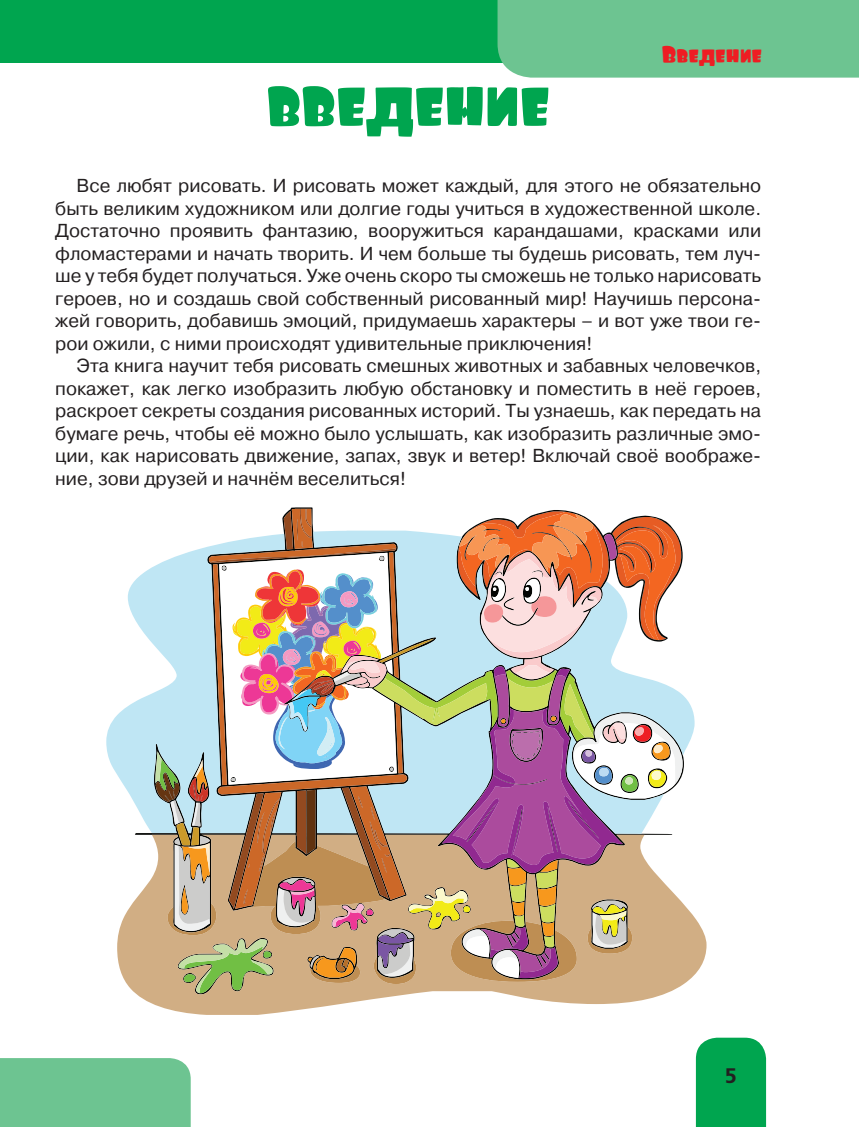
<style>
.page{position:relative;width:859px;height:1127px;background:#fff}
.page>*{position:absolute;margin:0;border:0;box-sizing:border-box;transform-origin:0 0}
.t1{font:55.5px "Foo";color:#00a54f}
.t2{font:23.25px "Foo";color:#ee1d23}
.t3{font:700 21px "Free Set C";color:#231f20}
.t4{font:18.75px/22.5px "Pragmatica C";color:#231f20;text-align:justify}
</style>
<div class="page">
<div style="left:0;top:0;width:859px;height:62px;background:#00a54f"></div>
<div style="left:497px;top:0;width:362px;height:78px;background:#6dc491"></div>
<div style="left:696px;top:1037px;width:70px;height:90px;background:#00a54f"></div>
<div style="left:0;top:1058px;width:191px;height:69px;background:#6dc491"></div>
<svg style="left:106px;top:544px;width:589px;height:290px"></svg>
<svg style="left:117px;top:835px;width:589px;height:180px"></svg>
<svg style="left:155px;top:511px;width:526px;height:482px"></svg>
<h1 class="t1" style="left:266px;top:84px;width:285px">ВВЕДЕНИЕ</h1>
<p class="t2" style="left:662px;top:45px;width:102px">Введение</p>
<p class="t4" style="left:55px;top:176px;width:707px;text-indent:21px">Все любят рисовать. И рисовать может каждый, для этого не обязательно быть великим художником или долгие годы учиться в художественной школе.<br>Достаточно проявить фантазию, вооружиться карандашами, красками или фломастерами и начать творить. И чем больше ты будешь рисовать, тем луч&shy;ше у тебя будет получаться. Уже очень скоро ты сможешь не только нарисовать героев, но и создашь свой собственный рисованный мир! Научишь персона&shy;жей говорить, добавишь эмоций, придумаешь характеры – и вот уже твои ге&shy;рои ожили, с ними происходят удивительные приключения!</p>
<p class="t4" style="left:55px;top:356px;width:707px;text-indent:21px">Эта книга научит тебя рисовать смешных животных и забавных человечков, покажет, как легко изобразить любую обстановку и поместить в неё героев, раскроет секреты создания рисованных историй. Ты узнаешь, как передать на бумаге речь, чтобы её можно было услышать, как изобразить различные эмо&shy;ции, как нарисовать движение, запах, звук и ветер! Включай своё воображе&shy;ние, зови друзей и начнём веселиться!</p>
<p class="t3" style="left:724px;top:1064px;width:14px">5</p>
</div>
